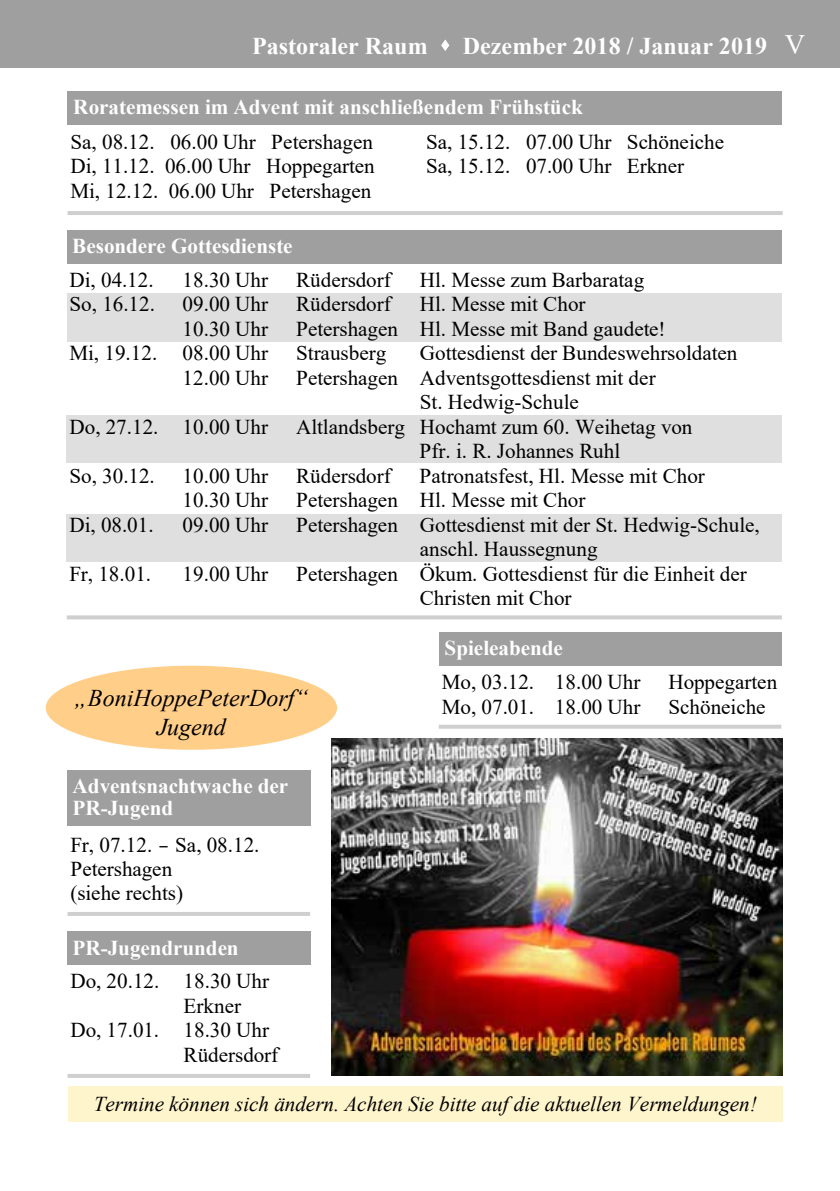
<style>
.page{position:relative;width:840px;height:1191px;background:#fff}
.page>*{position:absolute;margin:0;border:0;box-sizing:border-box;transform-origin:0 0}
.t1{font:700 24px "Times New Roman";color:#fff}
.t2{font:italic 24px/29.2px "Times New Roman";color:#000;text-align:center}
.t3{font:21.2px/24.4px "Times New Roman";color:#000}
.t4{font:700 21.2px/22px "Times New Roman";color:#fff}
.t5{font:italic 21.2px "Times New Roman";color:#000}
.s1{font-weight:400;font-size:28px}
.s2{font-family:"Franklin Gothic"}
</style>
<div class="page">
<div style="left:0;top:0;width:839px;height:68px;background:#9f9f9f"></div>
<svg style="left:441px;top:39px;width:8px;height:12px"></svg>
<hr style="left:67px;top:211px;width:715px;height:4px;background:#cfcfcf">
<div style="left:67px;top:91px;width:714px;height:34px;background:#9f9f9f"></div>
<div style="left:67px;top:1086px;width:715px;height:35px;background:#fff5cc"></div>
<div style="left:67px;top:293px;width:714px;height:49px;background:#dfdfdf"></div>
<div style="left:67px;top:415px;width:714px;height:48px;background:#dfdfdf"></div>
<div style="left:67px;top:514px;width:714px;height:47px;background:#dfdfdf"></div>
<hr style="left:67px;top:615px;width:714px;height:4px;background:#9f9f9f;opacity:.5">
<div style="left:67px;top:230px;width:714px;height:33px;background:#9f9f9f"></div>
<div style="left:67px;top:931px;width:243px;height:33px;background:#9f9f9f"></div>
<hr style="left:67px;top:1074px;width:243px;height:4px;background:#cfcfcf">
<div style="left:67px;top:770px;width:243px;height:56px;background:#9f9f9f"></div>
<hr style="left:67px;top:912px;width:243px;height:4px;background:#cfcfcf">
<div style="left:46px;top:665px;width:291px;height:84px;background:#ffcf89;border-radius:50%"></div>
<img style="left:331px;top:738px;width:450px;height:338px">
<div style="left:438px;top:632px;width:342px;height:33px;background:#9f9f9f"></div>
<hr style="left:438px;top:724px;width:342px;height:4px;background:#9f9f9f;opacity:.5">
<p class="t1" style="left:252px;top:29px;width:554px">Pastoraler Raum ⬧ Dezember 2018 / Januar 2019 <span class="s1">V</span></p>
<p class="t4" style="left:73px;top:96px;width:510px">Roratemessen im Advent mit anschließendem Frühstück</p>
<p class="t3" style="left:70px;top:129px;width:304px">Sa, 08.12. 06.00 Uhr Petershagen</p>
<p class="t3" style="left:426px;top:129px;width:299px">Sa, 15.12. 07.00 Uhr Schöneiche</p>
<p class="t3" style="left:70px;top:153px;width:306px">Di, 11.12. 06.00 Uhr Hoppegarten</p>
<p class="t3" style="left:426px;top:153px;width:259px">Sa, 15.12. 07.00 Uhr Erkner</p>
<p class="t3" style="left:70px;top:178px;width:302px">Mi, 12.12. 06.00 Uhr Petershagen</p>
<p class="t4" style="left:72px;top:234px;width:222px">Besondere Gottesdienste</p>
<p class="t3" style="left:69px;top:267px;width:86px">Di, 04.12.</p>
<p class="t3" style="left:182px;top:267px;width:87px">18.30 Uhr</p>
<p class="t3" style="left:296px;top:267px;width:96px">Rüdersdorf</p>
<p class="t3" style="left:419px;top:267px;width:226px">Hl. Messe zum Barbaratag</p>
<p class="t3" style="left:69px;top:291px;width:87px">So, 16.12.</p>
<p class="t3" style="left:182px;top:291px;width:87px">09.00 Uhr</p>
<p class="t3" style="left:296px;top:291px;width:96px">Rüdersdorf</p>
<p class="t3" style="left:419px;top:291px;width:167px">Hl. Messe mit Chor</p>
<p class="t3" style="left:182px;top:316px;width:87px">10.30 Uhr</p>
<p class="t3" style="left:296px;top:316px;width:371px">Petershagen Hl. Messe mit Band gaudete!</p>
<p class="t3" style="left:69px;top:340px;width:200px">Mi, 19.12. 08.00 Uhr</p>
<p class="t3" style="left:296px;top:340px;width:92px">Strausberg</p>
<p class="t3" style="left:419px;top:340px;width:319px">Gottesdienst der Bundeswehrsoldaten</p>
<p class="t3" style="left:182px;top:365px;width:87px">12.00 Uhr</p>
<p class="t3" style="left:419px;top:365px;width:237px;text-indent:-124px">Petershagen Adventsgottesdienst mit der<br>St. Hedwig-Schule</p>
<p class="t3" style="left:69px;top:414px;width:200px">Do, 27.12. 10.00 Uhr</p>
<p class="t3" style="left:419px;top:414px;width:274px;text-indent:-123px">Altlandsberg Hochamt zum 60. Weihetag von<br>Pfr. i. R. Johannes Ruhl</p>
<p class="t3" style="left:69px;top:462px;width:87px">So, 30.12.</p>
<p class="t3" style="left:182px;top:462px;width:87px">10.00 Uhr</p>
<p class="t3" style="left:296px;top:462px;width:96px">Rüdersdorf</p>
<p class="t3" style="left:419px;top:462px;width:287px">Patronatsfest, Hl. Messe mit Chor</p>
<p class="t3" style="left:182px;top:487px;width:87px">10.30 Uhr</p>
<p class="t3" style="left:296px;top:487px;width:291px">Petershagen Hl. Messe mit Chor</p>
<p class="t3" style="left:69px;top:511px;width:86px">Di, 08.01.</p>
<p class="t3" style="left:182px;top:511px;width:87px">09.00 Uhr</p>
<p class="t3" style="left:419px;top:511px;width:341px;text-indent:-124px">Petershagen Gottesdienst mit der St. Hedwig-Schule, anschl. Haussegnung</p>
<p class="t3" style="left:69px;top:560px;width:83px">Fr, 18.01.</p>
<p class="t3" style="left:182px;top:560px;width:87px">19.00 Uhr</p>
<p class="t3" style="left:419px;top:560px;width:328px;text-indent:-124px">Petershagen Ökum. Gottesdienst für die Einheit der<br>Christen mit Chor</p>
<p class="t2" style="left:74px;top:683px;width:235px">„BoniHoppePeterDorf“<br>Jugend</p>
<p class="t4" style="left:72px;top:774px;width:217px">Adventsnachtwache der<br>PR-Jugend</p>
<p class="t3" style="left:70px;top:832px;width:190px">Fr, 07.12. <span class="s2">–</span> Sa, 08.12.<br>Petershagen<br>(siehe rechts)</p>
<p class="t4" style="left:72px;top:935px;width:167px">PR-Jugendrunden</p>
<p class="t3" style="left:70px;top:968px;width:200px">Do, 20.12. 18.30 Uhr</p>
<p class="t3" style="left:183px;top:993px;width:59px">Erkner</p>
<p class="t3" style="left:70px;top:1017px;width:200px">Do, 17.01. 18.30 Uhr</p>
<p class="t3" style="left:183px;top:1041px;width:96px">Rüdersdorf</p>
<p class="t4" style="left:444px;top:636px;width:120px">Spieleabende</p>
<p class="t3" style="left:441px;top:669px;width:200px">Mo, 03.12. 18.00 Uhr</p>
<p class="t3" style="left:668px;top:669px;width:110px">Hoppegarten</p>
<p class="t3" style="left:441px;top:694px;width:200px">Mo, 07.01. 18.00 Uhr</p>
<p class="t3" style="left:668px;top:694px;width:98px">Schöneiche</p>
<p class="t5" style="left:94px;top:1089px;width:664px">Termine können sich ändern. Achten Sie bitte auf die aktuellen Vermeldungen!</p>
</div>
